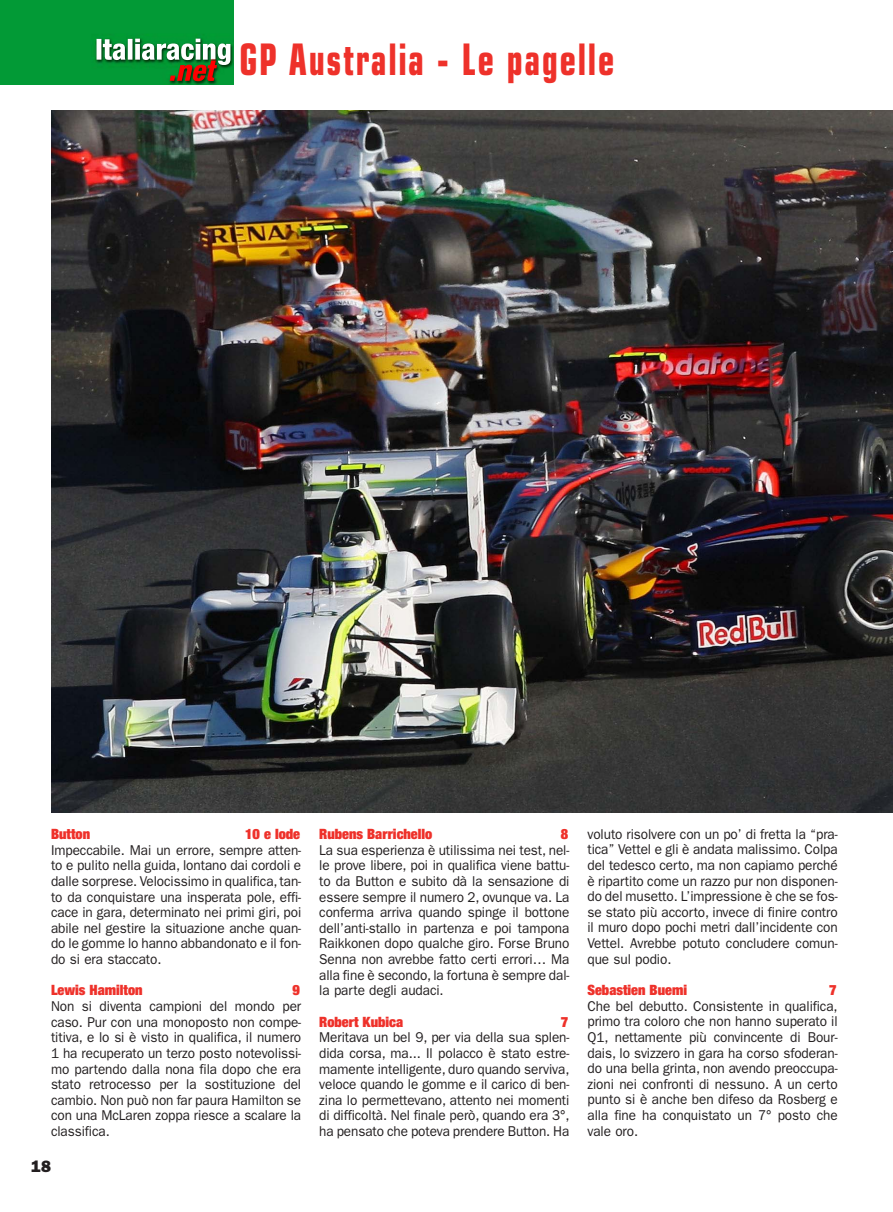
<style>
.page{position:relative;width:893px;height:1212px;background:#fff}
.page>*{position:absolute;margin:0;border:0;box-sizing:border-box;transform-origin:0 0}
.t1{font:700 condensed 43.5px "Eurostile LT Std";letter-spacing:.05em;color:#ee312a;scale:.8 1}
.t2{font:16.5px "ITC Franklin Gothic Std Hvy";color:#231f20}
.t3{font:14.25px/15.6px "ITC Franklin Gothic Std";letter-spacing:-.005em;color:#231f20;text-align:justify;scale:.95 1}
.t4{font:900 condensed 14.25px "Helvetica Neue LT Std";color:#ee312a}
</style>
<div class="page">
<div style="left:0;top:0;width:234px;height:85px;background:#029a36"></div>
<img style="left:97px;top:39px;width:133px;height:42px">
<img style="left:51px;top:111px;width:842px;height:701px">
<h1 class="t1" style="left:239px;top:44px;width:470px">GP Australia - Le pagelle</h1>
<p class="t4" style="left:51px;top:829px;width:41px">Button</p>
<p class="t4" style="left:245px;top:829px;width:56px">10 e lode</p>
<p class="t3" style="left:51px;top:843px;width:265px">Impeccabile. Mai un errore, sempre atten&shy;to e pulito nella guida, lontano dai cordoli e dalle sorprese. Velocissimo in qualifica, tan&shy;to da conquistare una insperata pole, effi&shy;cace in gara, determinato nei primi giri, poi abile nel gestire la situazione anche quan&shy;do le gomme lo hanno abbandonato e il fon&shy;do si era staccato.</p>
<p class="t4" style="left:51px;top:985px;width:93px">Lewis Hamilton</p>
<p class="t4" style="left:293px;top:985px;width:9px">9</p>
<p class="t3" style="left:51px;top:1000px;width:265px">Non si diventa campioni del mondo per caso. Pur con una monoposto non compe&shy;titiva, e lo si è visto in qualifica, il numero 1 ha recuperato un terzo posto notevolissi&shy;mo partendo dalla nona fila dopo che era stato retrocesso per la sostituzione del cambio. Non può non far paura Hamilton se con una McLaren zoppa riesce a scalare la classifica.</p>
<p class="t2" style="left:31px;top:1160px;width:21px">18</p>
<p class="t4" style="left:319px;top:829px;width:114px">Rubens Barrichello</p>
<p class="t4" style="left:561px;top:829px;width:9px">8</p>
<p class="t3" style="left:319px;top:843px;width:265px">La sua esperienza è utilissima nei test, nel&shy;le prove libere, poi in qualifica viene battu&shy;to da Button e subito dà la sensazione di essere sempre il numero 2, ovunque va. La conferma arriva quando spinge il bottone dell’anti-stallo in partenza e poi tampona Raikkonen dopo qualche giro. Forse Bruno Senna non avrebbe fatto certi errori… Ma alla fine è secondo, la fortuna è sempre dal&shy;la parte degli audaci.</p>
<p class="t4" style="left:319px;top:1016px;width:85px">Robert Kubica</p>
<p class="t4" style="left:561px;top:1016px;width:9px">7</p>
<p class="t3" style="left:319px;top:1031px;width:265px">Meritava un bel 9, per via della sua splen&shy;dida corsa, ma... Il polacco è stato estre&shy;mamente intelligente, duro quando serviva, veloce quando le gomme e il carico di ben&shy;zina lo permettevano, attento nei momenti di difficoltà. Nel finale però, quando era 3°, ha pensato che poteva prendere Button. Ha</p>
<p class="t3" style="left:587px;top:827px;width:265px">voluto risolvere con un po’ di fretta la “pra&shy;tica” Vettel e gli è andata malissimo. Colpa del tedesco certo, ma non capiamo perché è ripartito come un razzo pur non disponen&shy;do del musetto. L’impressione è che se fos&shy;se stato più accorto, invece di finire contro il muro dopo pochi metri dall’incidente con Vettel. Avrebbe potuto concludere comun&shy;que sul podio.</p>
<p class="t4" style="left:587px;top:985px;width:101px">Sebastien Buemi</p>
<p class="t4" style="left:829px;top:985px;width:9px">7</p>
<p class="t3" style="left:587px;top:999px;width:265px">Che bel debutto. Consistente in qualifica, primo tra coloro che non hanno superato il Q1, nettamente più convincente di Bour&shy;dais, lo svizzero in gara ha corso sfoderan&shy;do una bella grinta, non avendo preoccupa&shy;zioni nei confronti di nessuno. A un certo punto si è anche ben difeso da Rosberg e alla fine ha conquistato un 7° posto che vale oro.</p>
</div>
